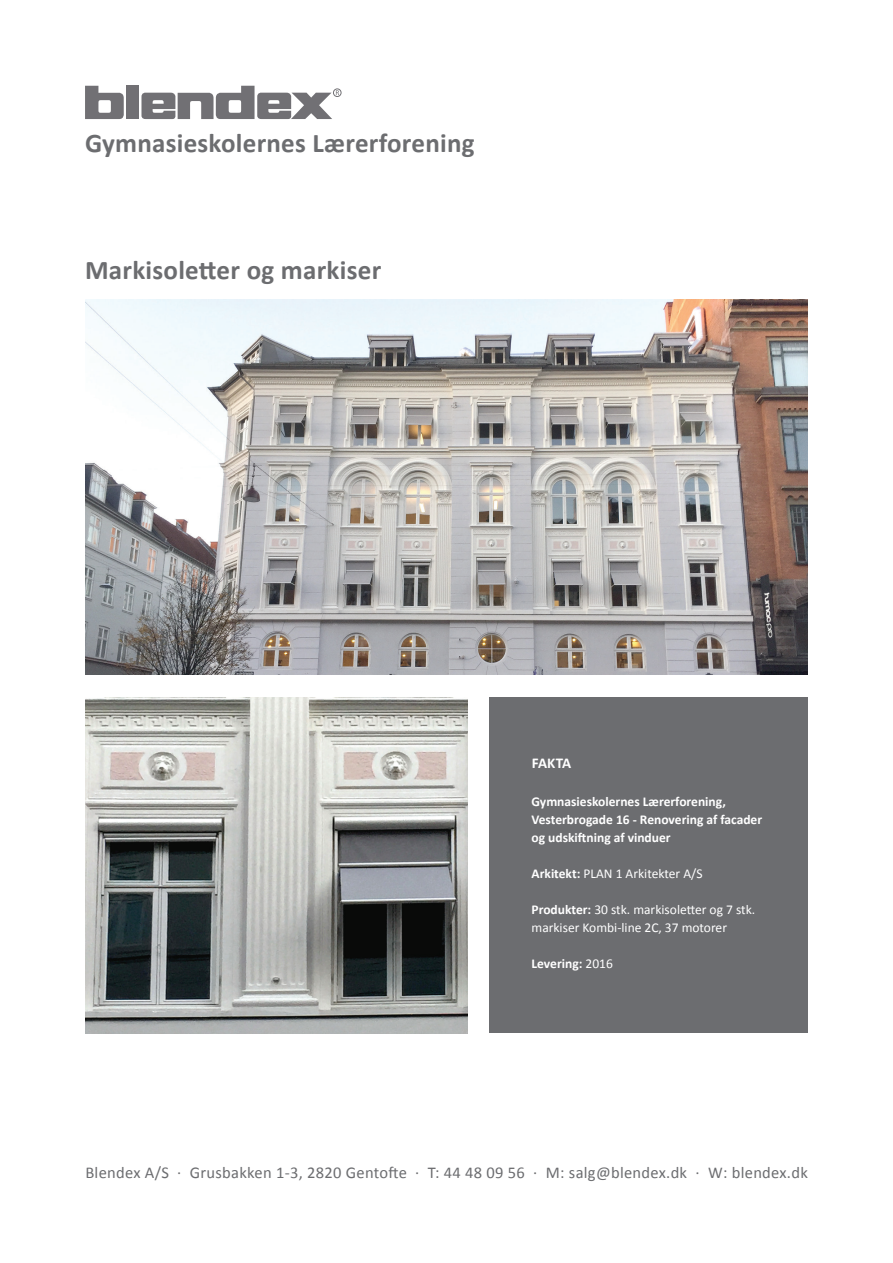
<style>
.page{position:relative;width:893px;height:1263px;background:#fff}
.page>*{position:absolute;margin:0;border:0;box-sizing:border-box;transform-origin:0 0}
.t1{font:700 27px "Calibri";letter-spacing:.01em;color:#6c6d70}
.t2{font:16.5px "Calibri";letter-spacing:.02em;color:#6c6d70}
.t3{font:700 15px "Calibri";letter-spacing:-.02em;color:#fff}
.t4{font:700 13.5px/18px "Calibri";color:#fff}
.t5{font:13.5px/18px "Calibri";color:#fff}
.s1{font-weight:700}
.s2{font-weight:400}
</style>
<div class="page">
<svg style="left:85px;top:86px;width:39px;height:33px"></svg>
<div style="left:127px;top:86px;width:12px;height:33px;background:#717074"></div>
<svg style="left:141px;top:86px;width:198px;height:33px"></svg>
<div style="left:333px;top:89px;width:8px;height:8px;border:1px solid #717074;border-radius:50%"></div>
<div style="left:489px;top:697px;width:319px;height:336px;background:#6c6d70"></div>
<img style="left:85px;top:300px;width:723px;height:374px">
<img style="left:85px;top:697px;width:383px;height:336px">
<h1 class="t1" style="left:85px;top:124px;width:391px">Gymnasieskolernes Lærerforening</h1>
<h1 class="t1" style="left:85px;top:251px;width:298px">Markisoletter og markiser</h1>
<p class="t3" style="left:532px;top:752px;width:41px">FAKTA</p>
<p class="t4" style="left:531px;top:792px;width:232px">Gymnasieskolernes Lærerforening,<br>Vesterbrogade 16 - Renovering af facader og udskiftning af vinduer</p>
<p class="t5" style="left:531px;top:864px;width:173px"><span class="s1">Arkitekt:</span> PLAN 1 Arkitekter A/S</p>
<p class="t5" style="left:531px;top:900px;width:225px"><span class="s1">Produkter:</span> 30 stk. markisoletter og 7 stk. markiser Kombi-line 2C, 37 motorer</p>
<p class="t4" style="left:531px;top:954px;width:83px">Levering: <span class="s2">2016</span></p>
<p class="t2" style="left:85px;top:1160px;width:724px">Blendex A/S · Grusbakken 1-3, 2820 Gentofte · T: 44 48 09 56 · M: salg@blendex.dk · W: blendex.dk</p>
</div>
